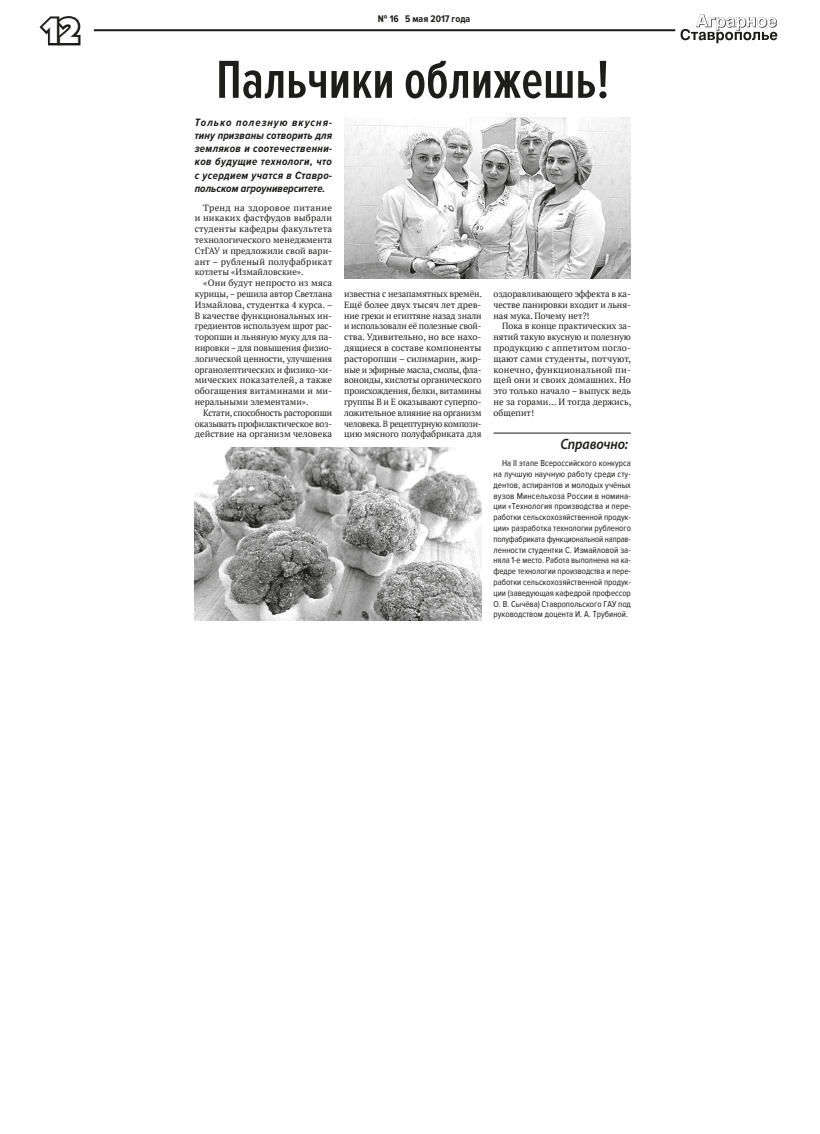
<style>
.page{position:relative;width:820px;height:1134px;background:#fff}
.page>*{position:absolute;margin:0;border:0;box-sizing:border-box;transform-origin:0 0}
.t1{font:600 55.4px "Proxima Nova Ex Cn";color:#1d1d1b}
.t2{font:900 36.7px "Proxima Nova Cond";color:#fff}
.t3{font:italic 600 15px "Myriad Pro";letter-spacing:-.01em;color:#1d1d1b;scale:.9 1}
.t4{font:italic 700 11px/13.2px "Proxima Nova Cond";color:#1d1d1b;text-align:justify}
.t5{font:700 10px "Proxima Nova Cond";color:#1d1d1b}
.t6{font:9px/10.8px "PT Serif";color:#1d1d1b;text-align:justify}
.t7{font:9px/10.8px "Proxima Nova Cond";color:#1d1d1b;text-align:justify}
</style>
<div class="page">
<svg style="left:680px;top:14px;width:97px;height:29px"></svg>
<svg style="left:39px;top:16px;width:42px;height:30px"></svg>
<hr style="left:94px;top:29px;width:581px;height:2px;background:#1d1d1b">
<hr style="left:493px;top:433px;width:137px;height:1px;background:#1d1d1b">
<img style="left:344px;top:117px;width:286px;height:161px">
<img style="left:195px;top:447px;width:286px;height:173px">
<h2 class="t2" style="left:43px;top:10px;width:38px">12</h2>
<p class="t5" style="left:378px;top:13px;width:94px">№ 16 5 мая 2017 года</p>
<h1 class="t1" style="left:216px;top:49px;width:395px">Пальчики оближешь!</h1>
<p class="t4" style="left:195px;top:116px;width:139px">Только полезную вкусня‑ тину призваны сотворить для земляков и соотечественни‑ ков будущие технологи, что с усердием учатся в Ставро‑ польском агроуниверситете.</p>
<p class="t6" style="left:195px;top:202px;width:139px;text-indent:9px">Тренд на здоровое питание и никаких фастфудов выбрали студенты кафедры факультета технологического менеджмента СтГАУ и предложили свой вари&shy;ант – рубленый полуфабрикат котлеты «Измайловские».</p>
<p class="t6" style="left:195px;top:278px;width:139px;text-indent:9px">«Они будут непросто из мяса курицы, – решила автор Светлана Измайлова, студентка 4 курса. – В качестве функциональных ин&shy;гредиентов используем шрот рас&shy;торопши и льняную муку для па&shy;нировки – для повышения физио&shy;логической ценности, улучшения органолептических и физико-хи&shy;мических показателей, а также обогащения витаминами и ми&shy;неральными элементами».</p>
<p class="t6" style="left:195px;top:407px;width:139px;text-indent:9px">Кстати, способность расторопши оказывать профилактическое воз&shy;действие на организм человека</p>
<p class="t6" style="left:344px;top:288px;width:139px">известна с незапамятных времён.<br>Ещё более двух тысяч лет древ&shy;ние греки и египтяне назад знали и использовали её полезные свой&shy;ства. Удивительно, но все нахо&shy;дящиеся в составе компоненты расторопши – силимарин, жир&shy;ные и эфирные масла, смолы, фла&shy;воноиды, кислоты органического происхождения, белки, витамины группы В и Е оказывают суперпо&shy;ложительное влияние на организм человека. В рецептурную компози&shy;цию мясного полуфабриката для</p>
<p class="t6" style="left:493px;top:288px;width:139px">оздоравливающего эффекта в ка&shy;честве панировки входит и льня&shy;ная мука. Почему нет?!</p>
<p class="t6" style="left:493px;top:321px;width:139px;text-indent:9px">Пока в конце практических за&shy;нятий такую вкусную и полезную продукцию с аппетитом погло&shy;щают сами студенты, потчуют, конечно, функциональной пи&shy;щей они и своих домашних. Но это только начало – выпуск ведь не за горами… И тогда держись, общепит!</p>
<h3 class="t3" style="left:560px;top:434px;width:77px">Справочно:</h3>
<p class="t7" style="left:493px;top:458px;width:139px;text-indent:9px">На II этапе Всероссийского конкурса на лучшую научную работу среди сту&shy;дентов, аспирантов и молодых учёных вузов Минсельхоза России в номина&shy;ции «Технология производства и пере&shy;работки сельскохозяйственной продук&shy;ции» разработка технологии рубленого полуфабриката функциональной направ&shy;ленности студентки С. Измайловой за&shy;няла 1-е место. Работа выполнена на ка&shy;федре технологии производства и пере&shy;работки сельскохозяйственной продук&shy;ции (заведующая кафедрой профессор О. В. Сычёва) Cтавропольского ГАУ под руководством доцента И. А. Трубиной.</p>
</div>
